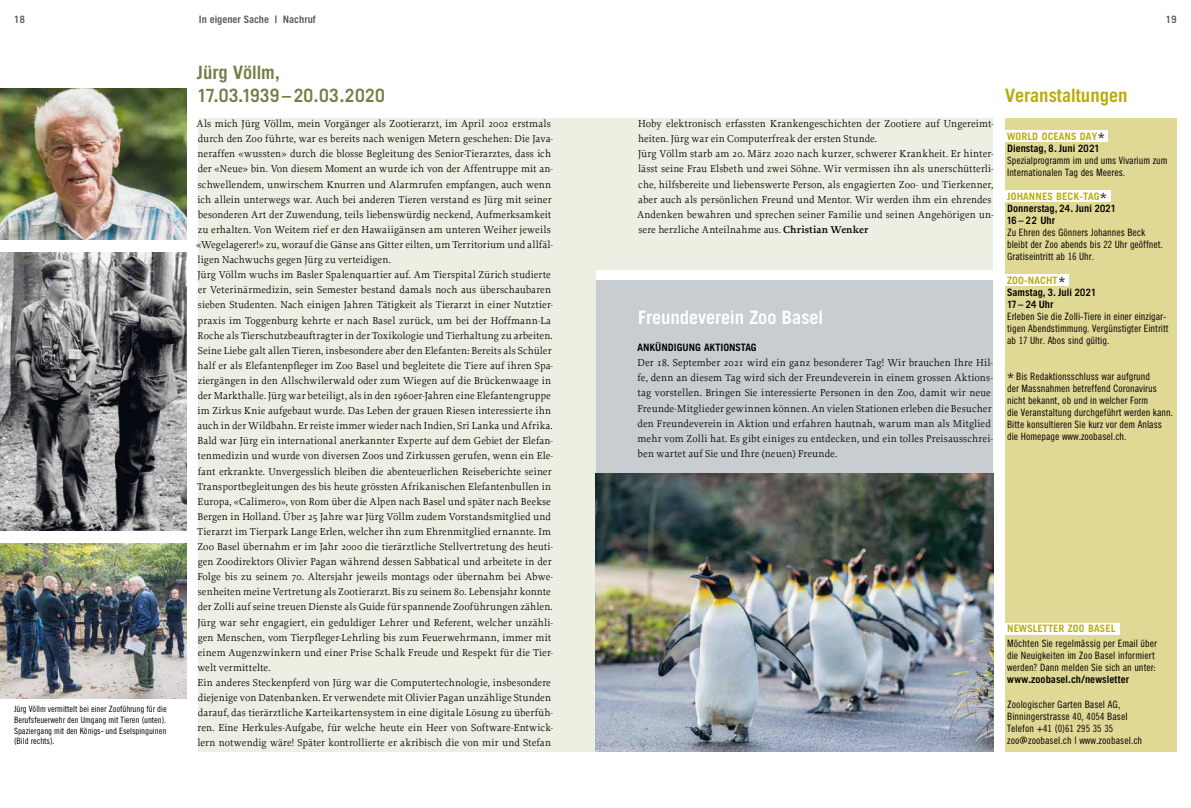
<style>
.page{position:relative;width:1191px;height:808px;background:#fff}
.page>*{position:absolute;margin:0;border:0;box-sizing:border-box;transform-origin:0 0}
.t1{font:700 19px/23px "Zoo Grotesk";letter-spacing:-.02em;color:#727e43}
.t2{font:700 19px "Zoo Grotesk";color:#fff}
.t3{font:700 19px "Zoo Grotesk";color:#b7ab00}
.t4{font:10.5px/15.1px "Proforma";letter-spacing:.005em;color:#000}
.t5{font:10.5px/12px "Zoo Grotesk";color:#000}
.t6{font:700 10.5px/12px "Zoo Grotesk";letter-spacing:.005em;color:#000}
.t7{font:700 10.5px "Zoo Grotesk";color:#58585a}
.t8{font:700 10.5px "Zoo Grotesk";letter-spacing:.015em;color:#b7ab00}
.t9{font:9px/10.8px "Zoo Grotesk";letter-spacing:-.005em;color:#000;text-align:justify}
.s1{font-weight:600}
.s2{color:#b7ab00}
.s3{font-weight:400;font-size:16px}
.s4{font-size:16px}
</style>
<div class="page">
<div style="left:595px;top:280px;width:398px;height:471px;background:#c8cdd2"></div>
<div style="left:1005px;top:118px;width:171px;height:633px;background:#e0d895"></div>
<div style="left:1001px;top:130px;width:107px;height:12px;background:#fff"></div>
<div style="left:1001px;top:191px;width:109px;height:11px;background:#fff"></div>
<div style="left:1001px;top:623px;width:119px;height:11px;background:#fff"></div>
<div style="left:1001px;top:275px;width:68px;height:11px;background:#fff"></div>
<div style="left:595px;top:118px;width:398px;height:151px;background:#ebf0e3"></div>
<div style="left:197px;top:118px;width:398px;height:633px;background:#ebf0e3"></div>
<img style="left:0;top:89px;width:187px;height:151px">
<img style="left:0;top:252px;width:187px;height:278px">
<img style="left:595px;top:473px;width:398px;height:278px">
<img style="left:0;top:543px;width:187px;height:155px">
<p class="t7" style="left:199px;top:13px;width:118px">In eigener Sache | Nachruf</p>
<p class="t7" style="left:14px;top:13px;width:13px">18</p>
<p class="t7" style="left:1165px;top:13px;width:13px">19</p>
<p class="t9" style="left:14px;top:703px;width:154px">Jürg Völlm vermittelt bei einer Zooführung für die Berufsfeuerwehr den Umgang mit Tieren (unten).<br>Spaziergang mit den Königs- und Eselspinguinen (Bild rechts).</p>
<h1 class="t1" style="left:197px;top:60px;width:190px">Jürg Völlm,<br>17.03.1939 – 20.03.2020</h1>
<p class="t4" style="left:196px;top:116px;width:358px">Als mich Jürg Völlm, mein Vorgänger als Zootierarzt, im April 2002 erstmals durch den Zoo führte, war es bereits nach wenigen Metern geschehen: Die Java&shy;neraffen «wussten» durch die blosse Begleitung des Senior-Tierarztes, dass ich der «Neue» bin. Von diesem Moment an wurde ich von der Affentruppe mit an&shy;schwellendem, unwirschem Knurren und Alarmrufen empfangen, auch wenn ich allein unterwegs war. Auch bei anderen Tieren verstand es Jürg mit seiner besonderen Art der Zuwendung, teils liebenswürdig neckend, Aufmerksamkeit zu erhalten. Von Weitem rief er den Hawaiigänsen am unteren Weiher jeweils «Wegelagerer!» zu, worauf die Gänse ans Gitter eilten, um Territorium und allfäl&shy;ligen Nachwuchs gegen Jürg zu verteidigen.<br>Jürg Völlm wuchs im Basler Spalenquartier auf. Am Tierspital Zürich studierte er Veterinärmedizin, sein Semester bestand damals noch aus überschaubaren sieben Studenten. Nach einigen Jahren Tätigkeit als Tierarzt in einer Nutztier&shy;praxis im Toggenburg kehrte er nach Basel zurück, um bei der Hoffmann-La Roche als Tierschutzbeauftragter in der Toxikologie und Tierhaltung zu arbeiten.<br>Seine Liebe galt allen Tieren, insbesondere aber den Elefanten: Bereits als Schüler half er als Elefantenpfleger im Zoo Basel und begleitete die Tiere auf ihren Spa&shy;ziergängen in den Allschwilerwald oder zum Wiegen auf die Brückenwaage in der Markthalle. Jürg war beteiligt, als in den 1960er-Jahren eine Elefantengruppe im Zirkus Knie aufgebaut wurde. Das Leben der grauen Riesen interessierte ihn auch in der Wildbahn. Er reiste immer wieder nach Indien, Sri Lanka und Afrika.<br>Bald war Jürg ein international anerkannter Experte auf dem Gebiet der Elefan&shy;tenmedizin und wurde von diversen Zoos und Zirkussen gerufen, wenn ein Ele&shy;fant erkrankte. Unvergesslich bleiben die abenteuerlichen Reiseberichte seiner Transportbegleitungen des bis heute grössten Afrikanischen Elefantenbullen in Europa, «Calimero», von Rom über die Alpen nach Basel und später nach Beekse Bergen in Holland. Über 25 Jahre war Jürg Völlm zudem Vorstandsmitglied und Tierarzt im Tierpark Lange Erlen, welcher ihn zum Ehrenmitglied ernannte. Im Zoo Basel übernahm er im Jahr 2000 die tierärztliche Stellvertretung des heuti&shy;gen Zoodirektors Olivier Pagan während dessen Sabbatical und arbeitete in der Folge bis zu seinem 70. Altersjahr jeweils montags oder übernahm bei Abwe&shy;senheiten meine Vertretung als Zootierarzt. Bis zu seinem 80. Lebensjahr konnte der Zolli auf seine treuen Dienste als Guide für spannende Zooführungen zählen.<br>Jürg war sehr engagiert, ein geduldiger Lehrer und Referent, welcher unzähli&shy;gen Menschen, vom Tierpfleger-Lehrling bis zum Feuerwehrmann, immer mit einem Augenzwinkern und einer Prise Schalk Freude und Respekt für die Tier&shy;welt vermittelte.<br>Ein anderes Steckenpferd von Jürg war die Computertechnologie, insbesondere diejenige von Datenbanken. Er verwendete mit Olivier Pagan unzählige Stunden darauf, das tierärztliche Karteikartensystem in eine digitale Lösung zu überfüh&shy;ren. Eine Herkules-Aufgabe, für welche heute ein Heer von Software-Entwick&shy;lern notwendig wäre! Später kontrollierte er akribisch die von mir und Stefan</p>
<p class="t4" style="left:637px;top:116px;width:358px">Hoby elektronisch erfassten Krankengeschichten der Zootiere auf Ungereimt&shy;heiten. Jürg war ein Computerfreak der ersten Stunde.<br>Jürg Völlm starb am 20. März 2020 nach kurzer, schwerer Krankheit. Er hinter&shy;lässt seine Frau Elsbeth und zwei Söhne. Wir vermissen ihn als unerschütterli&shy;che, hilfsbereite und liebenswerte Person, als engagierten Zoo- und Tierkenner, aber auch als persönlichen Freund und Mentor. Wir werden ihm ein ehrendes Andenken bewahren und sprechen seiner Familie und seinen Angehörigen un&shy;sere herzliche Anteilnahme aus. <span class="s1">Christian Wenker</span></p>
<h1 class="t2" style="left:638px;top:306px;width:187px">Freundeverein Zoo Basel</h1>
<p class="t6" style="left:637px;top:341px;width:121px">ANKÜNDIGUNG AKTIONSTAG</p>
<p class="t4" style="left:637px;top:355px;width:357px">Der 18. September 2021 wird ein ganz besonderer Tag! Wir brauchen Ihre Hil&shy;fe, denn an diesem Tag wird sich der Freundeverein in einem grossen Aktions&shy;tag vorstellen. Bringen Sie interessierte Personen in den Zoo, damit wir neue Freunde-Mitglieder gewinnen können. An vielen Stationen erleben die Besucher den Freundeverein in Aktion und erfahren hautnah, warum man als Mitglied mehr vom Zolli hat. Es gibt einiges zu entdecken, und ein tolles Preisausschrei&shy;ben wartet auf Sie und Ihre (neuen) Freunde.</p>
<h1 class="t3" style="left:1005px;top:84px;width:124px">Veranstaltungen</h1>
<p class="t6" style="left:1007px;top:131px;width:99px"><span class="s2">WORLD OCEANS DAY</span><span class="s3">*<br></span>Dienstag, 8. Juni 2021</p>
<p class="t5" style="left:1007px;top:155px;width:162px">Spezialprogramm im und ums Vivarium zum<br>Internationalen Tag des Meeres.</p>
<p class="t6" style="left:1006px;top:191px;width:111px"><span class="s2">JOHANNES BECK-TAG</span><span class="s3">*<br></span>Donnerstag,24. Juni 2021<br>16 – 22 Uhr</p>
<p class="t5" style="left:1007px;top:227px;width:157px">Zu Ehren des Gönners Johannes Beck bleibt der Zoo abends bis 22 Uhr geöffnet.<br>Gratiseintritt ab 16 Uhr.</p>
<p class="t6" style="left:1006px;top:275px;width:91px"><span class="s2">ZOO-NACHT</span><span class="s3">*<br></span>Samstag, 3. Juli 2021<br>17– 24 Uhr</p>
<p class="t5" style="left:1007px;top:311px;width:163px">Erleben Sie die Zolli-Tiere in einer einzigar&shy;tigen Abendstimmung. Vergünstigter Eintritt ab 17 Uhr. Abos sind gültig.</p>
<p class="t5" style="left:1007px;top:371px;width:167px"><span class="s4">*</span> Bis Redaktionsschluss war aufgrund<br>der Massnahmen betreffend Coronavirus nicht bekannt, ob und in welcher Form<br>die Veranstaltung durchgeführt werden kann.<br>Bitte konsultieren Sie kurz vor dem Anlass die Homepage www.zoobasel.ch.</p>
<p class="t8" style="left:1007px;top:622px;width:110px">NEWSLETTER ZOO BASEL</p>
<p class="t5" style="left:1007px;top:638px;width:151px">Möchten Sie regelmässig per Email über die Neuigkeiten im Zoo Basel informiert werden? Dann melden Sie sich an unter:</p>
<p class="t6" style="left:1007px;top:674px;width:124px">www.zoobasel.ch/newsletter</p>
<p class="t5" style="left:1007px;top:698px;width:137px">Zoologischer Garten Basel AG,<br>Binningerstrasse 40, 4054 Basel<br>Telefon +41 (0)61 295 35 35 zoo@zoobasel.ch | www.zoobasel.ch</p>
</div>
